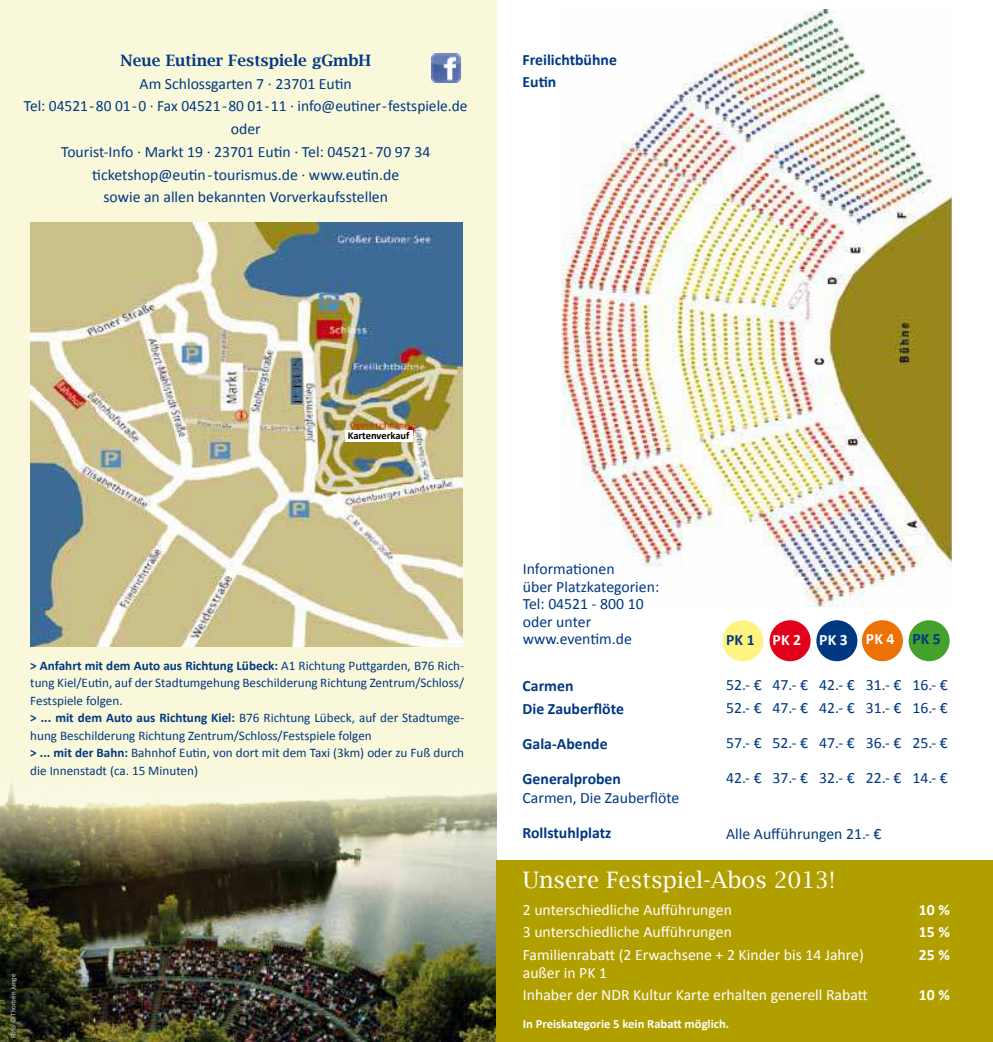
<style>
.page{position:relative;width:993px;height:1042px;background:#fff}
.page>*{position:absolute;margin:0;border:0;box-sizing:border-box;transform-origin:0 0}
.t1{font:22.75px "Lucida Bright";color:#fff}
.t2{font:15.75px/22.8px "Calibri";color:#003882}
.t3{font:15.75px/22.8px "Calibri";color:#fff}
.t4{font:700 15.75px/22.8px "Calibri";color:#003882}
.t5{font:15.75px/22.8px "Calibri";color:#003b79}
.t6{font:600 15.75px "Lucida Bright";color:#003882}
.t7{font:700 15.75px "Calibri";color:#fff}
.t8{font:700 15.75px "Calibri";color:#003b79}
.t9{font:13.12px/17.5px "Calibri";color:#003882}
.t10{font:700 12.6px "Calibri";color:#fff}
.t11{font:700 10.5px "Calibri";letter-spacing:-.005em;color:#000}
.t12{font:7px "Calibri";color:#c6c7c8}
.s1{font-weight:700}
</style>
<div class="page">
<div style="left:0;top:0;width:496px;height:1042px;background:#f9f8da"></div>
<img style="left:0;top:785px;width:496px;height:257px">
<div style="left:496px;top:860px;width:496px;height:182px;background:#b19f00"></div>
<img style="left:561px;top:10px;width:390px;height:597px">
<img style="left:30px;top:222px;width:432px;height:424px">
<div style="left:722px;top:620px;width:41px;height:41px;background:#fff381;border-radius:50%"></div>
<div style="left:769px;top:620px;width:41px;height:41px;background:#e2001a;border-radius:50%"></div>
<div style="left:816px;top:620px;width:41px;height:41px;background:#003882;border-radius:50%"></div>
<div style="left:861px;top:620px;width:41px;height:41px;background:#ec7206;border-radius:50%"></div>
<div style="left:908px;top:620px;width:41px;height:41px;background:#44a12b;border-radius:50%"></div>
<img style="left:431px;top:53px;width:30px;height:30px">
<div style="left:345px;top:429px;width:67px;height:12px;background:#fff"></div>
<p class="t6" style="left:120px;top:51px;width:252px">neue eutiner festspiele gGmbH</p>
<p class="t2" style="left:24px;top:71px;width:445px;text-align:center">Am Schlossgarten 7 · 23701 Euin<br>Tel: 04521-80 01-0 · Fax 04521-80 01-11 · info@euiner-festspiele.de oder<br>Tourist-Info · Markt 19 · 23701 Euin · Tel: 04521-70 97 34 icketshop@euin-tourismus.de · www.euin.de<br>sowie an allen bekannten Vorverkaufsstellen</p>
<p class="t4" style="left:522px;top:47px;width:96px">freilichtbühne euin</p>
<p class="t11" style="left:347px;top:429px;width:63px">kartenverkauf</p>
<p class="t9" style="left:30px;top:656px;width:435px"><span class="s1">&gt; Anfahrt mit dem Auto aus richtung lübeck:</span> A1 Richtung Putgarden, B76 Rich&shy;tung Kiel/Euin, auf der Stadtumgehung Beschilderung Richtung Zentrum/Schloss/ Festspiele folgen.<br><span class="s1">&gt; ... mit dem Auto aus richtung kiel:</span> B76 Richtung Lübeck, auf der Stadtumge&shy;hung Beschilderung Richtung Zentrum/Schloss/Festspiele folgen<br><span class="s1">&gt; ... mit der bahn:</span> Bahnhof Euin, von dort mit dem Taxi (3km) oder zu Fuß durch die Innenstadt (ca. 15 Minuten)</p>
<p class="t12" style="left:9px;top:1037px;width:65px;rotate:-90deg">Foto © Thorben Junge</p>
<p class="t2" style="left:522px;top:559px;width:138px;line-height:17.5px">Informaionen<br>über Platzkategorien:<br>Tel: 04521 - 800 10 oder unter www.evenim.de</p>
<p class="t4" style="left:522px;top:674px;width:103px">carmen<br>die zauberlöte</p>
<p class="t4" style="left:522px;top:731px;width:87px">gala-Abende</p>
<p class="t4" style="left:522px;top:766px;width:100px">generalproben</p>
<p class="t2" style="left:522px;top:786px;width:158px">Carmen, Die Zauberlöte</p>
<p class="t4" style="left:522px;top:821px;width:90px">rollstuhlplatz</p>
<p class="t8" style="left:726px;top:629px;width:30px">pk 1</p>
<p class="t5" style="left:726px;top:673px;width:37px">52.- €<br>52.- €</p>
<p class="t5" style="left:726px;top:730px;width:37px">57.- €</p>
<p class="t5" style="left:726px;top:765px;width:37px">42.- €</p>
<p class="t7" style="left:772px;top:629px;width:30px">pk 2</p>
<p class="t2" style="left:772px;top:673px;width:37px">47.- €<br>47.- €</p>
<p class="t2" style="left:772px;top:730px;width:37px">52.- €</p>
<p class="t2" style="left:772px;top:765px;width:37px">37.- €</p>
<p class="t7" style="left:819px;top:629px;width:30px">pk 3</p>
<p class="t2" style="left:819px;top:672px;width:37px">42.- €<br>42.- €</p>
<p class="t2" style="left:819px;top:730px;width:37px">47.- €</p>
<p class="t2" style="left:819px;top:765px;width:37px">32.- €</p>
<p class="t7" style="left:865px;top:629px;width:30px">pk 4</p>
<p class="t2" style="left:865px;top:672px;width:37px">31.- €<br>31.- €</p>
<p class="t2" style="left:865px;top:730px;width:37px">36.- €</p>
<p class="t2" style="left:865px;top:765px;width:37px">22.- €</p>
<p class="t4" style="left:912px;top:627px;width:30px">pk 5</p>
<p class="t2" style="left:912px;top:672px;width:37px">16.- €<br>16.- €</p>
<p class="t2" style="left:912px;top:730px;width:37px">25.- €</p>
<p class="t2" style="left:912px;top:765px;width:37px">14.- €</p>
<p class="t5" style="left:725px;top:821px;width:157px">Alle Auführungen 21.- €</p>
<h1 class="t1" style="left:522px;top:867px;width:314px">Unsere Festspiel-Abos 2013!</h1>
<p class="t3" style="left:522px;top:897px;width:211px">2 unterschiedliche Auführungen</p>
<p class="t7" style="left:918px;top:899px;width:33px">10 %</p>
<p class="t3" style="left:522px;top:920px;width:211px">3 unterschiedliche Auführungen</p>
<p class="t7" style="left:918px;top:922px;width:33px">15 %</p>
<p class="t3" style="left:522px;top:943px;width:342px">Familienrabat (2 Erwachsene + 2 Kinder bis 14 Jahre)</p>
<p class="t7" style="left:918px;top:945px;width:33px">25 %</p>
<p class="t3" style="left:522px;top:960px;width:346px">außer in PK 1<br>Inhaber der NDR Kultur Karte erhalten generell Rabat</p>
<p class="t7" style="left:918px;top:985px;width:33px">10 %</p>
<p class="t10" style="left:522px;top:1016px;width:208px">in preiskategorie 5 kein rabat möglich.</p>
</div>
